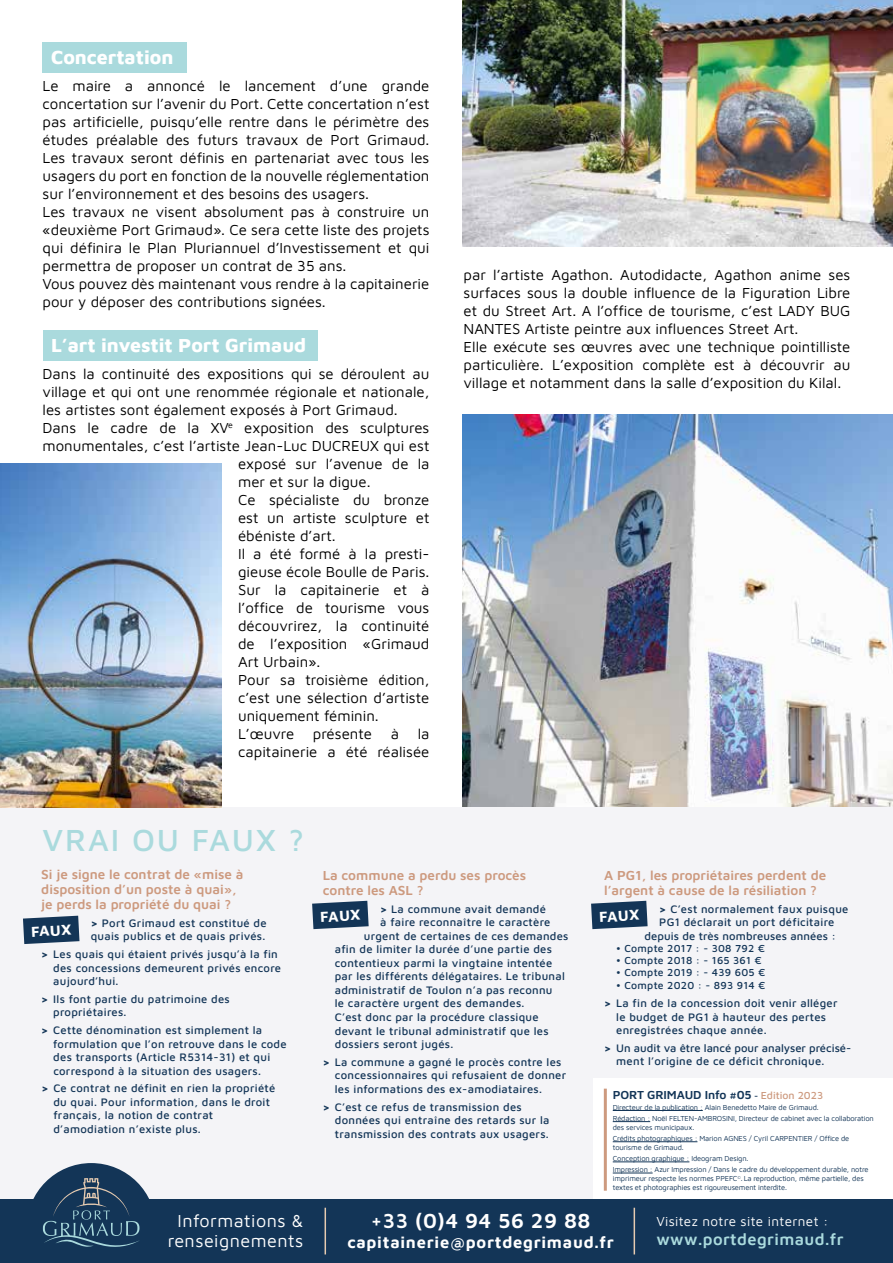
<style>
.page{position:relative;width:893px;height:1263px;background:#fff}
.page>*{position:absolute;margin:0;border:0;box-sizing:border-box;transform-origin:0 0}
.t1{font:500 31.5px "Maven Pro";letter-spacing:.06em;color:#aadadd}
.t2{font:600 21px "Maven Pro";letter-spacing:.025em;color:#fff}
.t3{font:800 19.5px "Maven Pro";color:#fff}
.t4{font:18px/19.5px "Maven Pro";letter-spacing:.025em;color:#fff;text-align:center}
.t5{font:700 16.5px "Maven Pro";letter-spacing:.045em;color:#fff}
.t6{font:600 16.5px "Maven Pro";letter-spacing:.025em;color:#aadadd}
.t7{font:15px/18px "Maven Pro";color:#000}
.t8{font:700 15px "Maven Pro";color:#fff}
.t9{font:600 13.5px/15px "Maven Pro";color:#cd9a7f}
.t10{font:13.5px "Maven Pro";letter-spacing:.025em;color:#fff}
.t11{font:600 12px "Maven Pro";letter-spacing:-.01em;color:#133557}
.t12{font:500 11.25px/13.5px "Maven Pro";letter-spacing:.025em;color:#133557}
.t13{font:500 11.25px/13.5px "Maven Pro";color:#133557}
.t14{font:500 10.5px "Maven Pro";letter-spacing:.025em;color:#133557}
.t15{font:7.5px/11.1px "Maven Pro";letter-spacing:-.02em;color:#133557}
.s1{font-weight:900}
.s2{font-size:9px}
.s3{font-weight:500;font-size:10.5px;color:#cd9a7f}
</style>
<div class="page">
<img style="left:462px;top:415px;width:431px;height:393px">
<div style="left:0;top:808px;width:893px;height:404px;background:#f4f4f7"></div>
<div style="left:594px;top:1078px;width:299px;height:124px;background:#fff"></div>
<div style="left:43px;top:43px;width:144px;height:30px;background:#aadadd"></div>
<div style="left:43px;top:331px;width:274px;height:30px;background:#aadadd"></div>
<hr style="left:613px;top:1110px;width:90px;height:1px;background:#133557">
<hr style="left:613px;top:1121px;width:37px;height:1px;background:#133557">
<hr style="left:613px;top:1141px;width:84px;height:1px;background:#133557">
<hr style="left:613px;top:1161px;width:76px;height:1px;background:#133557">
<hr style="left:613px;top:1173px;width:40px;height:1px;background:#133557">
<hr style="left:604px;top:1089px;width:3px;height:102px;background:#cd9a7f">
<img style="left:0;top:463px;width:221px;height:345px">
<img style="left:462px;top:0;width:431px;height:246px">
<svg style="left:23px;top:916px;width:56px;height:28px;background:#2a4867"></svg>
<svg style="left:312px;top:901px;width:57px;height:28px;background:#2d4b69"></svg>
<svg style="left:591px;top:901px;width:57px;height:28px;background:#2d4b69"></svg>
<div style="left:0;top:1199px;width:893px;height:64px;background:#133557"></div>
<svg style="left:33px;top:1163px;width:116px;height:84px"></svg>
<hr style="left:325px;top:1208px;width:1px;height:46px;background:#e6cbb1">
<hr style="left:634px;top:1208px;width:1px;height:46px;background:#e6cbb1">
<h3 class="t3" style="left:51px;top:44px;width:124px">Concertation</h3>
<p class="t7" style="left:43px;top:75px;width:388px">Le maire a annoncé le lancement d’une grande concertation sur l’avenir du Port. Cette concertation n’est pas artificielle, puisqu’elle rentre dans le périmètre des études préalable des futurs travaux de Port Grimaud.<br>Les travaux seront définis en partenariat avec tous les usagers du port en fonction de la nouvelle réglementation sur l’environnement et des besoins des usagers.<br>Les travaux ne visent absolument pas à construire un «deuxième Port Grimaud». Ce sera cette liste des projets qui définira le Plan Pluriannuel d’Investissement et qui permettra de proposer un contrat de 35 ans.<br>Vous pouvez dès maintenant vous rendre à la capitainerie pour y déposer des contributions signées.</p>
<h3 class="t3" style="left:51px;top:332px;width:257px">L’art investit Port Grimaud</h3>
<p class="t7" style="left:43px;top:363px;width:388px">Dans la continuité des expositions qui se déroulent au</p>
<p class="t7" style="left:43px;top:381px;width:388px">village et qui ont une renommée régionale et nationale,</p>
<p class="t7" style="left:43px;top:399px;width:357px">les artistes sont également exposés à Port Grimaud.</p>
<p class="t7" style="left:43px;top:417px;width:388px">Dans le cadre de la XV<sup>e</sup> exposition des sculptures</p>
<p class="t7" style="left:43px;top:435px;width:388px">monumentales, c’est l’artiste Jean-Luc DUCREUX qui est</p>
<p class="t7" style="left:238px;top:453px;width:193px">exposé sur l’avenue de la</p>
<p class="t7" style="left:238px;top:471px;width:134px">mer et sur la digue.</p>
<p class="t7" style="left:238px;top:489px;width:193px">Ce spécialiste du bronze</p>
<p class="t7" style="left:238px;top:507px;width:193px">est un artiste sculpture et</p>
<p class="t7" style="left:238px;top:525px;width:99px">ébéniste d’art.</p>
<p class="t7" style="left:238px;top:543px;width:193px">Il a été formé à la presti-</p>
<p class="t7" style="left:238px;top:561px;width:193px">gieuse école Boulle de Paris.</p>
<p class="t7" style="left:238px;top:579px;width:193px">Sur la capitainerie et à</p>
<p class="t7" style="left:238px;top:597px;width:193px">l’office de tourisme vous</p>
<p class="t7" style="left:238px;top:615px;width:193px">découvrirez, la continuité</p>
<p class="t7" style="left:238px;top:633px;width:193px">de l’exposition «Grimaud</p>
<p class="t7" style="left:238px;top:651px;width:84px">Art Urbain».</p>
<p class="t7" style="left:238px;top:669px;width:193px">Pour sa troisième édition,</p>
<p class="t7" style="left:238px;top:687px;width:193px">c’est une sélection d’artiste</p>
<p class="t7" style="left:238px;top:705px;width:142px">uniquement féminin.</p>
<p class="t7" style="left:238px;top:723px;width:193px">L’œuvre présente à la</p>
<p class="t7" style="left:238px;top:741px;width:193px">capitainerie a été réalisée</p>
<h1 class="t1" style="left:43px;top:818px;width:263px">VRAI OU FAUX ?</h1>
<p class="t7" style="left:463px;top:264px;width:388px">par l’artiste Agathon. Autodidacte, Agathon anime ses surfaces sous la double influence de la Figuration Libre et du Street Art. A l’office de tourisme, c’est LADY BUG NANTES Artiste peintre aux influences Street Art.<br>Elle exécute ses œuvres avec une technique pointilliste particulière. L’exposition complète est à découvrir au village et notamment dans la salle d’exposition du Kilal.</p>
<p class="t9" style="left:41px;top:866px;width:204px">Si je signe le contrat de «mise à disposition d’un poste à quai», je perds la propriété du quai ?</p>
<p class="t12" style="left:91px;top:915px;width:177px"><span class="s1">&gt;</span> Port Grimaud est constitué de quais publics et de quais privés.</p>
<p class="t12" style="left:53px;top:947px;width:229px;text-indent:-12px"><span class="s1">&gt;</span> Les quais qui étaient privés jusqu’à la fin des concessions demeurent privés encore aujourd’hui.</p>
<p class="t12" style="left:53px;top:991px;width:178px;text-indent:-12px"><span class="s1">&gt;</span> Ils font partie du patrimoine des propriétaires.</p>
<p class="t12" style="left:53px;top:1023px;width:235px;text-indent:-12px"><span class="s1">&gt;</span> Cette dénomination est simplement la formulation que l’on retrouve dans le code des transports (Article R5314-31) et qui correspond à la situation des usagers.</p>
<p class="t12" style="left:53px;top:1081px;width:224px;text-indent:-12px"><span class="s1">&gt;</span> Ce contrat ne définit en rien la propriété du quai. Pour information, dans le droit français, la notion de contrat d’amodiation n’existe plus.</p>
<p class="t8" style="left:31px;top:921px;width:42px;rotate:-3deg">FAUX</p>
<p class="t9" style="left:604px;top:867px;width:224px">A PG1, les propriétaires perdent de l’argent à cause de la résiliation ?</p>
<p class="t12" style="left:659px;top:901px;width:191px"><span class="s1">&gt;</span> C’est normalement faux puisque</p>
<p class="t12" style="left:659px;top:915px;width:177px">PG1 déclarait un port déficitaire</p>
<p class="t12" style="left:644px;top:928px;width:193px">depuis de très nombreuses années :</p>
<p class="t14" style="left:616px;top:941px;width:150px">• Compte 2017 : - 308 792 €</p>
<p class="t14" style="left:616px;top:953px;width:147px">• Compte 2018 : - 165 361 €</p>
<p class="t14" style="left:616px;top:965px;width:151px">• Compte 2019 : - 439 605 €</p>
<p class="t14" style="left:616px;top:978px;width:151px">• Compte 2020 : - 893 914 €</p>
<p class="t12" style="left:616px;top:996px;width:223px;text-indent:-12px"><span class="s1">&gt;</span> La fin de la concession doit venir alléger le budget de PG1 à hauteur des pertes enregistrées chaque année.</p>
<p class="t13" style="left:616px;top:1040px;width:237px;text-indent:-12px"><span class="s1">&gt;</span> Un audit va être lancé pour analyser précisé&shy;ment l’origine de ce déficit chronique.</p>
<p class="t9" style="left:323px;top:867px;width:205px">La commune a perdu ses procès contre les ASL ?</p>
<p class="t12" style="left:380px;top:902px;width:167px"><span class="s1">&gt;</span> La commune avait demandé</p>
<p class="t12" style="left:380px;top:915px;width:172px">à faire reconnaître le caractère</p>
<p class="t12" style="left:364px;top:929px;width:206px">urgent de certaines de ces demandes</p>
<p class="t12" style="left:335px;top:942px;width:219px">afin de limiter la durée d’une partie des</p>
<p class="t12" style="left:335px;top:956px;width:219px">contentieux parmi la vingtaine intentée</p>
<p class="t12" style="left:335px;top:969px;width:232px">par les différents délégataires. Le tribunal</p>
<p class="t12" style="left:335px;top:983px;width:219px">administratif de Toulon n’a pas reconnu</p>
<p class="t12" style="left:335px;top:996px;width:191px">le caractère urgent des demandes.</p>
<p class="t12" style="left:335px;top:1010px;width:205px">C’est donc par la procédure classique</p>
<p class="t12" style="left:335px;top:1023px;width:215px">devant le tribunal administratif que les</p>
<p class="t12" style="left:335px;top:1037px;width:120px">dossiers seront jugés.</p>
<p class="t12" style="left:335px;top:1054px;width:233px;text-indent:-12px"><span class="s1">&gt;</span> La commune a gagné le procès contre les concessionnaires qui refusaient de donner les informations des ex-amodiataires.</p>
<p class="t12" style="left:335px;top:1099px;width:216px;text-indent:-12px"><span class="s1">&gt;</span> C’est ce refus de transmission des données qui entraîne des retards sur la transmission des contrats aux usagers.</p>
<p class="t8" style="left:320px;top:906px;width:42px;rotate:-3deg">FAUX</p>
<p class="t8" style="left:599px;top:906px;width:42px;rotate:-3deg">FAUX</p>
<p class="t11" style="left:613px;top:1086px;width:212px">PORT GRIMAUD Info #05 <span class="s2">-</span> <span class="s3">Edition 2023</span></p>
<p class="t15" style="left:613px;top:1101px;width:263px">Directeur de la publication : Alain Benedetto Maire de Grimaud.<br>Rédaction : Noël FELTEN-AMBROSINI, Directeur de cabinet avec la collaboration</p>
<p class="t15" style="left:613px;top:1121px;width:238px">des services municipaux.<br>Crédits photographiques : Marion AGNES / Cyril CARPENTIER / Office de</p>
<p class="t15" style="left:613px;top:1141px;width:257px">tourisme de Grimaud.<br>Conception graphique : Ideogram Design.<br>Impression : Azur Impression / Dans le cadre du développement durable, notre</p>
<p class="t15" style="left:613px;top:1174px;width:252px;line-height:9px">imprimeur respecte les normes PPEFC<sup>©</sup>. La reproduction, même partielle, des textes et photographies est rigoureusement interdite.</p>
<p class="t4" style="left:168px;top:1210px;width:137px">Informations &amp; renseignements</p>
<h2 class="t2" style="left:371px;top:1207px;width:221px">+33 (0)4 94 56 29 88</h2>
<p class="t5" style="left:347px;top:1231px;width:268px">capitainerie@portdegrimaud.fr</p>
<p class="t10" style="left:656px;top:1212px;width:174px">Visitez notre site internet :</p>
<p class="t6" style="left:656px;top:1228px;width:189px">www.portdegrimaud.fr</p>
</div>
